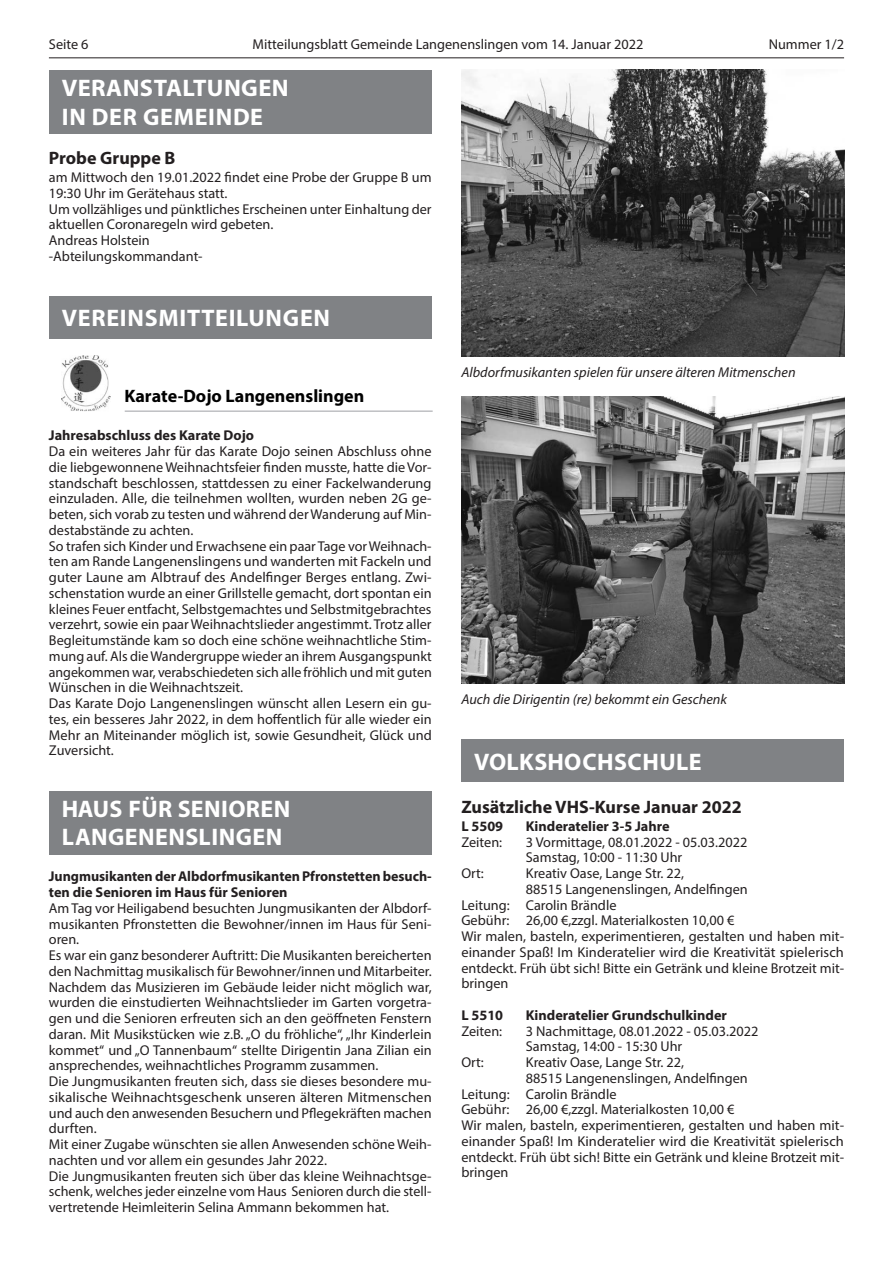
<style>
.page{position:relative;width:893px;height:1263px;background:#fff}
.page>*{position:absolute;margin:0;border:0;box-sizing:border-box;transform-origin:0 0}
.t1{font:700 24px/28.5px "Myriad Pro";letter-spacing:.02em;color:#fff}
.t2{font:700 18px "Myriad Pro";color:#231f20}
.t3{font:700 18px "Myriad Pro";color:#000}
.t4{font:14.25px/15.8px "Myriad Pro";color:#231f20}
.t5{font:700 14.25px/15.8px "Myriad Pro";color:#231f20}
.t6{font:italic 14.25px "Myriad Pro";color:#231f20}
</style>
<div class="page">
<hr style="left:49px;top:57px;width:795px;height:1px;background:#231f20">
<div style="left:49px;top:70px;width:383px;height:63px;background:#808285"></div>
<div style="left:49px;top:296px;width:383px;height:43px;background:#808285"></div>
<hr style="left:124px;top:410px;width:309px;height:2px;background:#bcbdc0">
<img style="left:61px;top:357px;width:50px;height:53px">
<div style="left:49px;top:791px;width:383px;height:63px;background:#808285"></div>
<img style="left:461px;top:70px;width:383px;height:287px">
<img style="left:461px;top:397px;width:383px;height:287px">
<div style="left:461px;top:740px;width:383px;height:42px;background:#808285"></div>
<p class="t4" style="left:49px;top:36px;width:41px">Seite 6</p>
<p class="t4" style="left:253px;top:36px;width:392px">Mitteilungsblatt Gemeinde Langenenslingen vom 14. Januar 2022</p>
<p class="t4" style="left:769px;top:36px;width:77px">Nummer 1/2</p>
<h1 class="t1" style="left:62px;top:73px;width:228px">VERANSTALTUNGEN<br>IN DER GEMEINDE</h1>
<p class="t2" style="left:49px;top:146px;width:128px">Probe Gruppe B</p>
<p class="t4" style="left:49px;top:169px;width:384px">am Mittwoch den 19.01.2022 findet eine Probe der Gruppe B um 19:30 Uhr im Gerätehaus statt.<br>Um vollzähliges und pünktliches Erscheinen unter Einhaltung der aktuellen Coronaregeln wird gebeten.<br>Andreas Holstein<br>-Abteilungskommandant-</p>
<h1 class="t1" style="left:62px;top:303px;width:270px">VEREINSMITTEILUNGEN</h1>
<p class="t3" style="left:124px;top:384px;width:241px">Karate-Dojo Langenenslingen</p>
<p class="t5" style="left:49px;top:427px;width:207px">Jahresabschluss des Karate Dojo</p>
<p class="t4" style="left:49px;top:443px;width:384px">Da ein weiteres Jahr für das Karate Dojo seinen Abschluss ohne die liebgewonnene Weihnachtsfeier finden musste, hatte die Vor&shy;standschaft beschlossen, stattdessen zu einer Fackelwanderung einzuladen. Alle, die teilnehmen wollten, wurden neben 2G ge&shy;beten, sich vorab zu testen und während der Wanderung auf Min&shy;destabstände zu achten.<br>So trafen sich Kinder und Erwachsene ein paar Tage vor Weihnach&shy;ten am Rande Langenenslingens und wanderten mit Fackeln und guter Laune am Albtrauf des Andelfinger Berges entlang. Zwi&shy;schenstation wurde an einer Grillstelle gemacht, dort spontan ein kleines Feuer entfacht, Selbstgemachtes und Selbstmitgebrachtes verzehrt, sowie ein paar Weihnachtslieder angestimmt. Trotz aller Begleitumstände kam so doch eine schöne weihnachtliche Stim&shy;mung auf. Als die Wandergruppe wieder an ihrem Ausgangspunkt angekommen war, verabschiedeten sich alle fröhlich und mit guten Wünschen in die Weihnachtszeit.<br>Das Karate Dojo Langenenslingen wünscht allen Lesern ein gu&shy;tes, ein besseres Jahr 2022, in dem hoffentlich für alle wieder ein Mehr an Miteinander möglich ist, sowie Gesundheit, Glück und Zuversicht.</p>
<h1 class="t1" style="left:62px;top:794px;width:230px">HAUS FÜR SENIOREN<br>LANGENENSLINGEN</h1>
<p class="t5" style="left:49px;top:868px;width:384px">Jungmusikanten der Albdorfmusikanten Pfronstetten besuch&shy;ten die Senioren im Haus für Senioren</p>
<p class="t4" style="left:49px;top:900px;width:384px">Am Tag vor Heiligabend besuchten Jungmusikanten der Albdorf&shy;musikanten Pfronstetten die Bewohner/innen im Haus für Seni&shy;oren.<br>Es war ein ganz besonderer Auftritt: Die Musikanten bereicherten den Nachmittag musikalisch für Bewohner/innen und Mitarbeiter.<br>Nachdem das Musizieren im Gebäude leider nicht möglich war, wurden die einstudierten Weihnachtslieder im Garten vorgetra&shy;gen und die Senioren erfreuten sich an den geöffneten Fenstern daran. Mit Musikstücken wie z.B. „O du fröhliche“, „Ihr Kinderlein kommet“ und „O Tannenbaum“ stellte Dirigentin Jana Zilian ein ansprechendes, weihnachtliches Programm zusammen.<br>Die Jungmusikanten freuten sich, dass sie dieses besondere mu&shy;sikalische Weihnachtsgeschenk unseren älteren Mitmenschen und auch den anwesenden Besuchern und Pflegekräften machen durften.<br>Mit einer Zugabe wünschten sie allen Anwesenden schöne Weih&shy;nachten und vor allem ein gesundes Jahr 2022.<br>Die Jungmusikanten freuten sich über das kleine Weihnachtsge&shy;schenk, welches jeder einzelne vom Haus Senioren durch die stell&shy;vertretende Heimleiterin Selina Ammann bekommen hat.</p>
<p class="t6" style="left:461px;top:364px;width:336px">Albdorfmusikanten spielen für unsere älteren Mitmenschen</p>
<p class="t6" style="left:461px;top:691px;width:267px">Auch die Dirigentin (re) bekommt ein Geschenk</p>
<h1 class="t1" style="left:474px;top:746px;width:229px">VOLKSHOCHSCHULE</h1>
<p class="t2" style="left:461px;top:795px;width:282px">Zusätzliche VHS-Kurse Januar 2022</p>
<p class="t5" style="left:461px;top:818px;width:43px">L 5509</p>
<p class="t5" style="left:526px;top:818px;width:145px">Kinderatelier 3-5 Jahre</p>
<p class="t4" style="left:461px;top:834px;width:42px">Zeiten:</p>
<p class="t4" style="left:526px;top:834px;width:223px">3 Vormittage, 08.01.2022 - 05.03.2022<br>Samstag, 10:00 - 11:30 Uhr</p>
<p class="t4" style="left:461px;top:865px;width:24px">Ort:</p>
<p class="t4" style="left:526px;top:865px;width:160px">Kreativ Oase, Lange Str. 22,</p>
<p class="t4" style="left:526px;top:881px;width:223px">88515 Langenenslingen, Andelfingen</p>
<p class="t4" style="left:461px;top:897px;width:157px">Leitung: Carolin Brändle</p>
<p class="t4" style="left:461px;top:912px;width:275px">Gebühr: 26,00 €,zzgl. Materialkosten 10,00 €</p>
<p class="t4" style="left:461px;top:928px;width:384px">Wir malen, basteln, experimentieren, gestalten und haben mit-</p>
<p class="t4" style="left:461px;top:944px;width:384px">einander Spaß! Im Kinderatelier wird die Kreativität spielerisch</p>
<p class="t4" style="left:461px;top:960px;width:384px">entdeckt. Früh übt sich! Bitte ein Getränk und kleine Brotzeit mit-</p>
<p class="t4" style="left:461px;top:975px;width:49px">bringen</p>
<p class="t5" style="left:461px;top:1007px;width:43px">L 5510</p>
<p class="t5" style="left:526px;top:1007px;width:203px">Kinderatelier Grundschulkinder</p>
<p class="t4" style="left:461px;top:1023px;width:42px">Zeiten:</p>
<p class="t4" style="left:526px;top:1023px;width:234px">3 Nachmittage, 08.01.2022 - 05.03.2022<br>Samstag, 14:00 - 15:30 Uhr</p>
<p class="t4" style="left:461px;top:1054px;width:24px">Ort:</p>
<p class="t4" style="left:526px;top:1054px;width:160px">Kreativ Oase, Lange Str. 22,</p>
<p class="t4" style="left:526px;top:1070px;width:223px">88515 Langenenslingen, Andelfingen</p>
<p class="t4" style="left:461px;top:1086px;width:157px">Leitung: Carolin Brändle</p>
<p class="t4" style="left:461px;top:1101px;width:275px">Gebühr: 26,00 €,zzgl. Materialkosten 10,00 €</p>
<p class="t4" style="left:461px;top:1117px;width:384px">Wir malen, basteln, experimentieren, gestalten und haben mit-</p>
<p class="t4" style="left:461px;top:1133px;width:384px">einander Spaß! Im Kinderatelier wird die Kreativität spielerisch</p>
<p class="t4" style="left:461px;top:1149px;width:384px">entdeckt. Früh übt sich! Bitte ein Getränk und kleine Brotzeit mit-</p>
<p class="t4" style="left:461px;top:1164px;width:49px">bringen</p>
</div>
